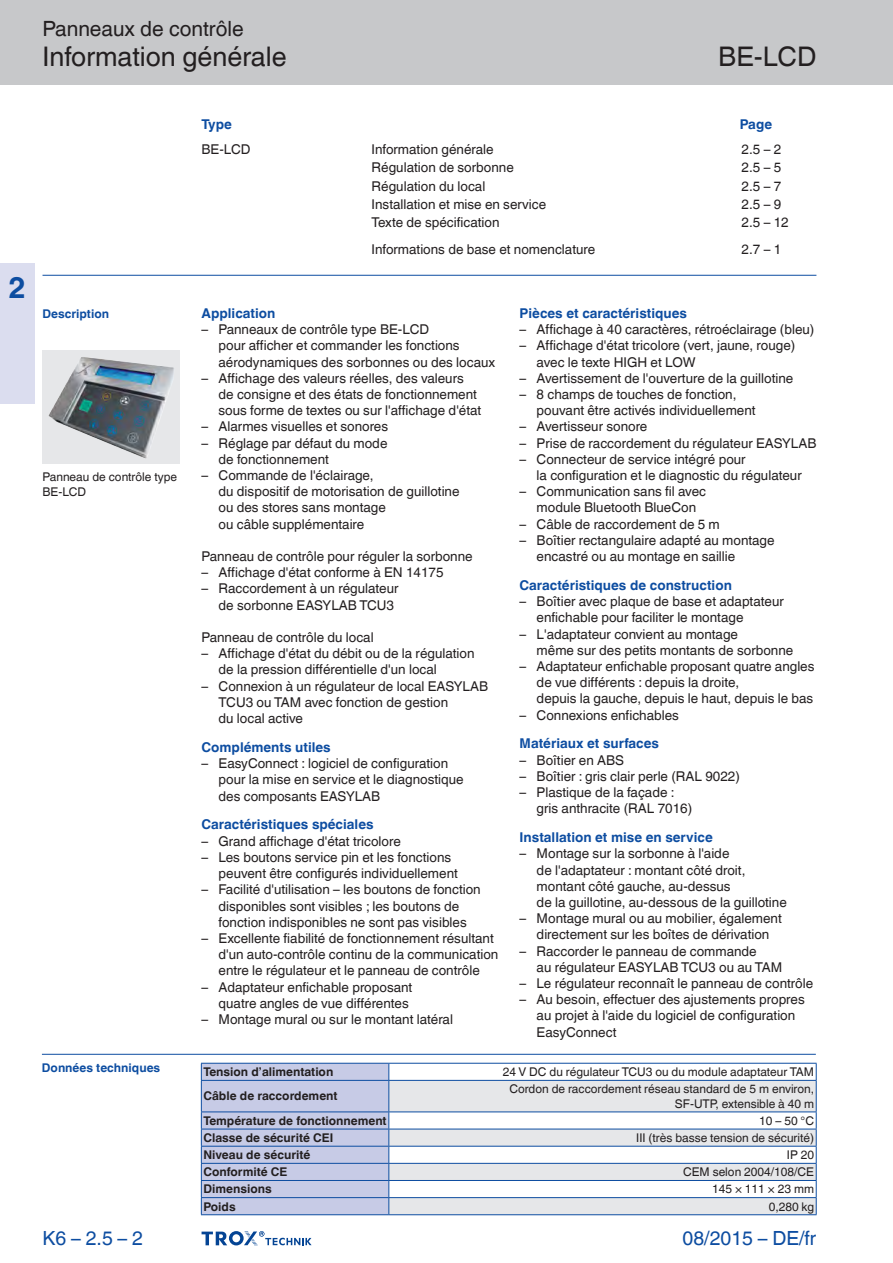
<style>
.page{position:relative;width:893px;height:1263px;background:#fff}
.page>*{position:absolute;margin:0;border:0;box-sizing:border-box;transform-origin:0 0}
.t1{font:700 30px "TROX Helvetica";color:#0d4da1}
.t2{font:27px "TROX Helvetica";color:#231f20}
.t3{font:21px "TROX Helvetica";color:#231f20}
.t4{font:19.5px "TROX Helvetica";color:#0d4da1}
.t5{font:13.5px/16.2px "TROX Helvetica";color:#231f20}
.t6{font:700 13.5px "TROX Helvetica";color:#0d4da1}
.t7{font:12px/14.4px "TROX Helvetica";color:#231f20}
.t8{font:700 12px "TROX Helvetica";color:#231f20}
.t9{font:700 12px "TROX Helvetica";color:#0d4da1}
</style>
<div class="page">
<div style="left:0;top:0;width:893px;height:85px;background:#c7c8ca"></div>
<div style="left:0;top:264px;width:34px;height:140px;background:#dbddef"></div>
<hr style="left:43px;top:275px;width:773px;height:1px;background:#0d4da1">
<svg style="left:202px;top:1231px;width:110px;height:15px"></svg>
<img style="left:43px;top:350px;width:137px;height:114px">
<hr style="left:42px;top:1054px;width:774px;height:1px;background:#0d4da1">
<svg style="left:389px;top:1064px;width:427px;height:16px"></svg>
<svg style="left:389px;top:1081px;width:427px;height:133px;fill:#e6e7e9"></svg>
<hr style="left:389px;top:1063px;width:428px;height:1px;background:#0d4da1">
<svg style="left:816px;top:1063px;width:1px;height:17px"></svg>
<hr style="left:389px;top:1080px;width:428px;height:1px;background:#0d4da1">
<hr style="left:816px;top:1081px;width:1px;height:30px;background:#0d4da1">
<hr style="left:389px;top:1111px;width:428px;height:1px;background:#0d4da1">
<hr style="left:389px;top:1129px;width:428px;height:1px;background:#0d4da1">
<hr style="left:389px;top:1146px;width:428px;height:1px;background:#0d4da1">
<hr style="left:389px;top:1163px;width:428px;height:1px;background:#0d4da1">
<hr style="left:389px;top:1180px;width:428px;height:1px;background:#0d4da1">
<svg style="left:201px;top:1063px;width:188px;height:151px"></svg>
<hr style="left:201px;top:1214px;width:188px;height:1px;background:#0d4da1">
<hr style="left:389px;top:1197px;width:428px;height:1px;background:#0d4da1">
<hr style="left:389px;top:1214px;width:428px;height:1px;background:#0d4da1">
<svg style="left:816px;top:1112px;width:1px;height:102px"></svg>
<h1 class="t1" style="left:8px;top:270px;width:19px">2</h1>
<h3 class="t3" style="left:43px;top:17px;width:203px">Panneaux de contrôle</h3>
<h2 class="t2" style="left:43px;top:41px;width:246px">Information générale</h2>
<h2 class="t2" style="left:718px;top:41px;width:100px">BE-LCD</h2>
<p class="t6" style="left:202px;top:116px;width:32px">Type</p>
<p class="t5" style="left:202px;top:142px;width:51px">BE-LCD</p>
<p class="t5" style="left:372px;top:142px;width:124px">Information générale</p>
<p class="t5" style="left:742px;top:142px;width:41px">2.5 – 2</p>
<p class="t5" style="left:372px;top:160px;width:144px">Régulation de sorbonne</p>
<p class="t5" style="left:742px;top:160px;width:41px">2.5 – 5</p>
<p class="t5" style="left:372px;top:178px;width:115px">Régulation du local</p>
<p class="t5" style="left:742px;top:178px;width:41px">2.5 – 7</p>
<p class="t5" style="left:372px;top:196px;width:176px">Installation et mise en service</p>
<p class="t5" style="left:742px;top:196px;width:41px">2.5 – 9</p>
<p class="t5" style="left:372px;top:214px;width:129px">Texte de spécification</p>
<p class="t5" style="left:742px;top:214px;width:49px">2.5 – 12</p>
<p class="t6" style="left:740px;top:116px;width:34px">Page</p>
<p class="t9" style="left:43px;top:306px;width:68px">Description</p>
<p class="t7" style="left:43px;top:470px;width:136px">Panneau de contrôle type<br>BE-LCD</p>
<p class="t5" style="left:372px;top:241px;width:225px">Informations de base et nomenclature</p>
<p class="t5" style="left:742px;top:241px;width:41px">2.7 – 1</p>
<p class="t6" style="left:202px;top:305px;width:75px">Application</p>
<p class="t5" style="left:219px;top:321px;width:278px;text-indent:-17px">– Panneaux de contrôle type BE-LCD<br>pour afficher et commander les fonctions aérodynamiques des sorbonnes ou des locaux</p>
<p class="t5" style="left:219px;top:370px;width:264px;text-indent:-17px">– Affichage des valeurs réelles, des valeurs de consigne et des états de fonctionnement sous forme de textes ou sur l'affichage d'état</p>
<p class="t5" style="left:202px;top:419px;width:188px">– Alarmes visuelles et sonores</p>
<p class="t5" style="left:219px;top:435px;width:170px;text-indent:-17px">– Réglage par défaut du mode de fonctionnement</p>
<p class="t5" style="left:219px;top:467px;width:242px;text-indent:-17px">– Commande de l'éclairage,<br>du dispositif de motorisation de guillotine ou des stores sans montage<br>ou câble supplémentaire</p>
<p class="t5" style="left:202px;top:548px;width:273px">Panneau de contrôle pour réguler la sorbonne</p>
<p class="t5" style="left:202px;top:564px;width:243px">– Affichage d'état conforme à EN 14175</p>
<p class="t5" style="left:219px;top:581px;width:181px;text-indent:-17px">– Raccordement à un régulateur de sorbonne EASYLAB TCU3</p>
<p class="t5" style="left:202px;top:629px;width:174px">Panneau de contrôle du local</p>
<p class="t5" style="left:219px;top:645px;width:257px;text-indent:-17px">– Affichage d'état du débit ou de la régulation de la pression différentielle d'un local</p>
<p class="t5" style="left:219px;top:678px;width:271px;text-indent:-17px">– Connexion à un régulateur de local EASYLAB<br>TCU3 ou TAM avec fonction de gestion<br>du local active</p>
<p class="t6" style="left:202px;top:739px;width:131px">Compléments utiles</p>
<p class="t5" style="left:219px;top:755px;width:247px;text-indent:-17px">– EasyConnect : logiciel de configuration pour la mise en service et le diagnostique des composants EASYLAB</p>
<p class="t6" style="left:202px;top:817px;width:174px">Caractéristiques spéciales</p>
<p class="t5" style="left:202px;top:833px;width:201px">– Grand affichage d'état tricolore</p>
<p class="t5" style="left:219px;top:849px;width:241px;text-indent:-17px">– Les boutons service pin et les fonctions peuvent être configurés individuellement</p>
<p class="t5" style="left:202px;top:881px;width:281px;text-align:center">– Facilité d'utilisation – les boutons de fonction disponibles sont visibles ; les boutons de fonction indisponibles ne sont pas visibles</p>
<p class="t5" style="left:219px;top:930px;width:281px;text-indent:-17px">– Excellente fiabilité de fonctionnement résultant d'un auto-contrôle continu de la communication entre le régulateur et le panneau de contrôle</p>
<p class="t5" style="left:202px;top:979px;width:212px;text-align:right">– Adaptateur enfichable proposant quatre angles de vue différentes</p>
<p class="t5" style="left:202px;top:1011px;width:253px">– Montage mural ou sur le montant latéral</p>
<p class="t6" style="left:520px;top:305px;width:169px">Pièces et caractéristiques</p>
<p class="t5" style="left:520px;top:321px;width:296px">– Affichage à 40 caractères, rétroéclairage (bleu)</p>
<p class="t5" style="left:537px;top:338px;width:260px;text-indent:-17px">– Affichage d'état tricolore (vert, jaune, rouge) avec le texte HIGH et LOW</p>
<p class="t5" style="left:520px;top:370px;width:275px">– Avertissement de l'ouverture de la guillotine</p>
<p class="t5" style="left:537px;top:386px;width:220px;text-indent:-17px">– 8 champs de touches de fonction, pouvant être activés individuellement</p>
<p class="t5" style="left:520px;top:419px;width:129px">– Avertisseur sonore</p>
<p class="t5" style="left:520px;top:435px;width:298px">– Prise de raccordement du régulateur EASYLAB</p>
<p class="t5" style="left:537px;top:451px;width:267px;text-indent:-17px">– Connecteur de service intégré pour<br>la configuration et le diagnostic du régulateur</p>
<p class="t5" style="left:520px;top:483px;width:188px;text-align:center">– Communication sans fil avec module Bluetooth BlueCon</p>
<p class="t5" style="left:520px;top:516px;width:202px">– Câble de raccordement de 5 m</p>
<p class="t5" style="left:537px;top:532px;width:239px;text-indent:-17px">– Boîtier rectangulaire adapté au montage encastré ou au montage en saillie</p>
<p class="t6" style="left:520px;top:577px;width:214px">Caractéristiques de construction</p>
<p class="t5" style="left:537px;top:593px;width:249px;text-indent:-17px">– Boîtier avec plaque de base et adaptateur enfichable pour faciliter le montage</p>
<p class="t5" style="left:537px;top:626px;width:258px;text-indent:-17px">– L'adaptateur convient au montage<br>même sur des petits montants de sorbonne</p>
<p class="t5" style="left:537px;top:658px;width:279px;text-indent:-17px">– Adaptateur enfichable proposant quatre angles de vue différents : depuis la droite,<br>depuis la gauche, depuis le haut, depuis le bas</p>
<p class="t5" style="left:520px;top:707px;width:161px">– Connexions enfichables</p>
<p class="t6" style="left:520px;top:736px;width:141px">Matériaux et surfaces</p>
<p class="t5" style="left:520px;top:752px;width:106px">– Boîtier en ABS</p>
<p class="t5" style="left:520px;top:768px;width:222px">– Boîtier : gris clair perle (RAL 9022)</p>
<p class="t5" style="left:537px;top:784px;width:157px;text-indent:-17px">– Plastique de la façade : gris anthracite (RAL 7016)</p>
<p class="t6" style="left:520px;top:830px;width:195px">Installation et mise en service</p>
<p class="t5" style="left:537px;top:846px;width:252px;text-indent:-17px">– Montage sur la sorbonne à l'aide<br>de l'adaptateur : montant côté droit, montant côté gauche, au-dessus<br>de la guillotine, au-dessous de la guillotine</p>
<p class="t5" style="left:520px;top:910px;width:264px;text-align:center">– Montage mural ou au mobilier, également directement sur les boîtes de dérivation</p>
<p class="t5" style="left:537px;top:943px;width:247px;text-indent:-17px">– Raccorder le panneau de commande<br>au régulateur EASYLAB TCU3 ou au TAM</p>
<p class="t5" style="left:520px;top:975px;width:295px">– Le régulateur reconnaît le panneau de contrôle</p>
<p class="t5" style="left:537px;top:991px;width:270px;text-indent:-17px">– Au besoin, effectuer des ajustements propres au projet à l'aide du logiciel de configuration<br>EasyConnect</p>
<p class="t9" style="left:42px;top:1061px;width:120px">Données techniques</p>
<p class="t8" style="left:203px;top:1065px;width:131px">Tension d’alimentation</p>
<p class="t7" style="left:503px;top:1065px;width:313px">24 V DC du régulateur TCU3 ou du module adaptateur TAM</p>
<p class="t8" style="left:203px;top:1089px;width:136px">Câble de raccordement</p>
<p class="t7" style="left:509px;top:1082px;width:306px;text-align:right">Cordon de raccordement réseau standard de 5 m environ,<br>SF-UTP, extensible à 40 m</p>
<p class="t8" style="left:203px;top:1113px;width:185px">Température de fonctionnement</p>
<p class="t7" style="left:759px;top:1113px;width:56px">10 – 50 °C</p>
<p class="t8" style="left:203px;top:1131px;width:131px">Classe de sécurité CEI</p>
<p class="t7" style="left:636px;top:1130px;width:179px">III (très basse tension de sécurité)</p>
<p class="t8" style="left:203px;top:1148px;width:108px">Niveau de sécurité</p>
<p class="t7" style="left:787px;top:1148px;width:29px">IP 20</p>
<p class="t8" style="left:203px;top:1165px;width:85px">Conformité CE</p>
<p class="t7" style="left:683px;top:1165px;width:133px">CEM selon 2004/108/CE</p>
<p class="t8" style="left:203px;top:1182px;width:70px">Dimensions</p>
<p class="t7" style="left:712px;top:1182px;width:104px">145 × 111 × 23 mm</p>
<p class="t8" style="left:203px;top:1199px;width:34px">Poids</p>
<p class="t7" style="left:769px;top:1199px;width:47px">0,280 kg</p>
<h3 class="t4" style="left:43px;top:1227px;width:102px">K6 – 2.5 – 2</h3>
<h3 class="t4" style="left:683px;top:1227px;width:135px">08/2015 – DE/fr</h3>
</div>
